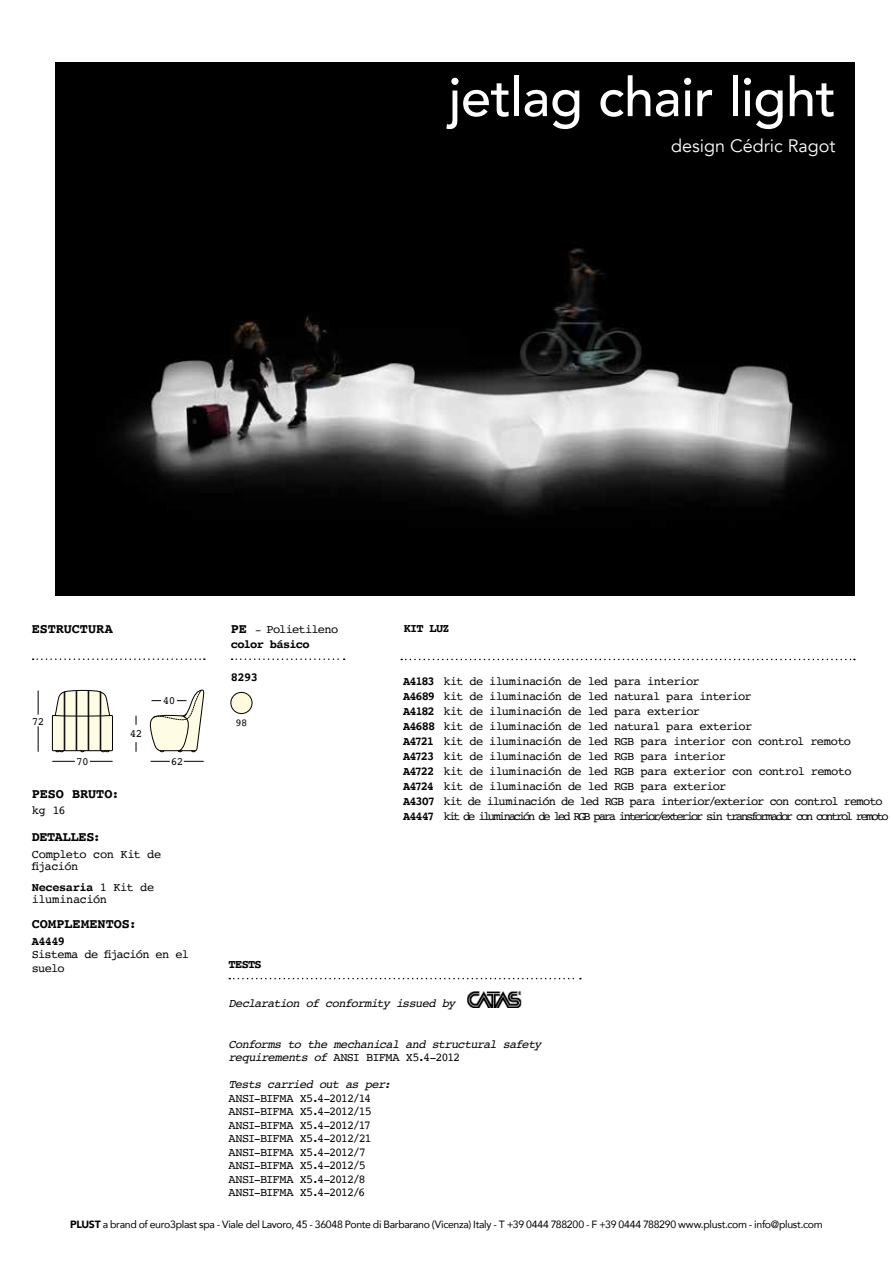
<style>
.page{position:relative;width:893px;height:1263px;background:#fff}
.page>*{position:absolute;margin:0;border:0;box-sizing:border-box;transform-origin:0 0}
.t1{font:500 54px "Avenir";letter-spacing:-.01em;color:#fff}
.t2{font:18px "Avenir";color:#fff}
.t3{font:700 13.5px "Courier";letter-spacing:-.005em;color:#000}
.t4{font:700 13.5px "Courier";letter-spacing:-.03em;color:#000}
.t5{font:12px/15px "Courier";letter-spacing:-.065em;color:#000}
.t6{font:italic 12px/13.5px "Courier";letter-spacing:-.065em;color:#000}
.t7{font:12px/12px "Courier";letter-spacing:-.035em;color:#000}
.t8{font:700 12px "Courier";letter-spacing:-.06em;color:#000}
.t9{font:11.1px "Courier";letter-spacing:-.055em;color:#000}
.t10{font:10.5px "Avenir";letter-spacing:-.03em;color:#000}
.t11{font:10.5px "Courier";color:#000}
.s1{font-weight:700}
.s2{font-weight:700;font-size:13.5px}
.s3{font-size:10.5px}
.s4{font-style:normal}
.s5{font-weight:900}
</style>
<div class="page">
<img style="left:55px;top:63px;width:800px;height:532px">
<svg style="left:33px;top:658px;width:172px;height:2px"></svg>
<svg style="left:52px;top:761px;width:23px;height:1px"></svg>
<svg style="left:90px;top:761px;width:23px;height:1px"></svg>
<svg style="left:151px;top:761px;width:19px;height:1px"></svg>
<svg style="left:184px;top:761px;width:20px;height:1px"></svg>
<svg style="left:38px;top:690px;width:1px;height:25px"></svg>
<svg style="left:38px;top:726px;width:1px;height:26px"></svg>
<svg style="left:149px;top:690px;width:55px;height:62px"></svg>
<svg style="left:52px;top:690px;width:61px;height:62px;background:#d4d1c0"></svg>
<svg style="left:232px;top:658px;width:113px;height:2px"></svg>
<div style="left:231px;top:692px;width:21px;height:21px;background:#fffbdc;border-radius:50%"></div>
<div style="left:231px;top:692px;width:21px;height:22px;border:1px solid #000;border-radius:50%"></div>
<svg style="left:229px;top:978px;width:352px;height:1px"></svg>
<img style="left:468px;top:991px;width:53px;height:16px">
<svg style="left:401px;top:659px;width:454px;height:1px"></svg>
<h1 class="t1" style="left:448px;top:51px;width:389px">jetlag chair light</h1>
<h2 class="t2" style="left:671px;top:135px;width:166px">design Cédric Ragot</h2>
<p class="t3" style="left:32px;top:618px;width:83px">ESTRUCTURA</p>
<p class="t9" style="left:32px;top:713px;width:14px">72</p>
<p class="t9" style="left:130px;top:724px;width:14px">42</p>
<p class="t9" style="left:163px;top:692px;width:14px">40</p>
<p class="t9" style="left:76px;top:752px;width:14px">70</p>
<p class="t9" style="left:171px;top:752px;width:14px">62</p>
<p class="t3" style="left:32px;top:783px;width:89px">PESO BRUTO:</p>
<p class="t5" style="left:32px;top:803px;width:35px">kg 16</p>
<p class="t4" style="left:32px;top:826px;width:71px">DETALLES:</p>
<p class="t7" style="left:32px;top:848px;width:131px">Completo con Kit de fijación</p>
<p class="t7" style="left:32px;top:881px;width:124px"><span class="s1">Necesaria</span> 1 Kit de iluminación</p>
<p class="t3" style="left:32px;top:913px;width:107px">COMPLEMENTOS:</p>
<p class="t8" style="left:32px;top:931px;width:35px">A4449</p>
<p class="t5" style="left:32px;top:948px;width:159px;line-height:13.5px">Sistema de fijación en el suelo</p>
<p class="t5" style="left:231px;top:621px;width:109px"><span class="s2">PE</span> <span class="s3">-</span> Polietileno</p>
<p class="t8" style="left:231px;top:635px;width:80px">color básico</p>
<p class="t8" style="left:231px;top:667px;width:29px">8293</p>
<p class="t11" style="left:235px;top:714px;width:14px">98</p>
<p class="t8" style="left:404px;top:618px;width:48px">KIT LUZ</p>
<p class="t5" style="left:403px;top:674px;width:487px"><span class="s1">A4183</span> kit de iluminación de led para interior<br><span class="s1">A4689</span> kit de iluminación de led natural para interior<br><span class="s1">A4182</span> kit de iluminación de led para exterior<br><span class="s1">A4688</span> kit de iluminación de led natural para exterior<br><span class="s1">A4721</span> kit de iluminación de led RGB para interior con control remoto<br><span class="s1">A4723</span> kit de iluminación de led RGB para interior<br><span class="s1">A4722</span> kit de iluminación de led RGB para exterior con control remoto<br><span class="s1">A4724</span> kit de iluminación de led RGB para exterior<br><span class="s1">A4307</span> kit de iluminación de led RGB para interior/exterior con control remoto <span class="s1">A4447</span> kit de iluminación de led RGB para interior/exterior sin transformador con control remoto</p>
<p class="t8" style="left:229px;top:954px;width:35px">TESTS</p>
<p class="t6" style="left:229px;top:996px;width:228px">Declaration of conformity issued by</p>
<p class="t6" style="left:229px;top:1037px;width:314px">Conforms to the mechanical and structural safety requirements of <span class="s4">ANSI BIFMA X5.4-2012</span></p>
<p class="t6" style="left:229px;top:1077px;width:164px">Tests carried out as per:</p>
<p class="t5" style="left:229px;top:1091px;width:145px;line-height:13.5px">ANSI-BIFMA X5.4-2012/14<br>ANSI-BIFMA X5.4-2012/15<br>ANSI-BIFMA X5.4-2012/17<br>ANSI-BIFMA X5.4-2012/21<br>ANSI-BIFMA X5.4-2012/7<br>ANSI-BIFMA X5.4-2012/5<br>ANSI-BIFMA X5.4-2012/8<br>ANSI-BIFMA X5.4-2012/6</p>
<p class="t10" style="left:70px;top:1216px;width:754px"><span class="s5">PLUST</span> a brand of euro3plast spa - Viale del Lavoro, 45 - 36048 Ponte di Barbarano (Vicenza) Italy - T +39 0444 788200 - F +39 0444 788290 www.plust.com - info@plust.com</p>
</div>
